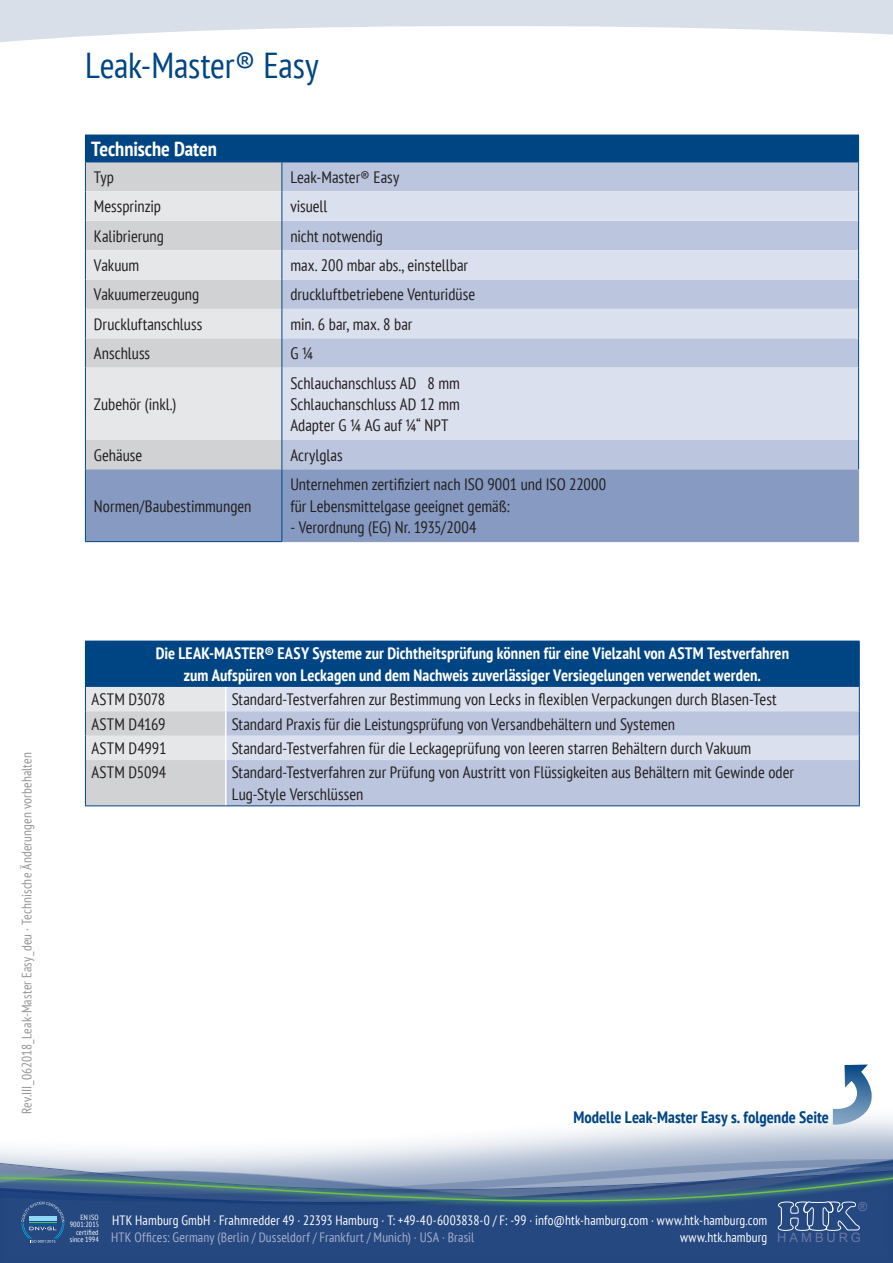
<style>
.page{position:relative;width:893px;height:1263px;background:#fff}
.page>*{position:absolute;margin:0;border:0;box-sizing:border-box;transform-origin:0 0}
.t1{font:condensed 36px "PT Sans";letter-spacing:-.005em;color:#004583}
.t2{font:700 condensed 20.4px "PT Sans";letter-spacing:-.005em;color:#fff}
.t3{font:condensed 16.5px/21.5px "PT Sans";color:#231f20}
.t4{font:700 condensed 16.5px/21.5px "PT Sans";color:#fff;text-align:center}
.t5{font:700 condensed 16.5px "PT Sans";color:#004583}
.t6{font:condensed 13.5px "PT Sans";letter-spacing:.01em;color:#fff}
.t7{font:condensed 13.5px "PT Sans";letter-spacing:.01em;color:#939598}
.t8{font:condensed 13.5px "PT Sans";letter-spacing:.01em;color:#a9afcd}
.t9{font:12.9px "Arial";letter-spacing:.23em;color:#6e79a7}
.t10{font:12.3px "Arial";color:#6e79a7}
.t11{font:condensed 7.5px/7.5px "PT Sans";letter-spacing:.015em;color:#fff;text-align:right}
</style>
<div class="page">
<svg style="left:0;top:1109px;width:893px;height:45px"></svg>
<svg style="left:0;top:0;width:893px;height:42px"></svg>
<svg style="left:0;top:1154px;width:893px;height:14px;background:#bdc8d9"></svg>
<div style="left:0;top:1168px;width:893px;height:95px;background:#71bf44;opacity:.5"></div>
<svg style="left:0;top:1174px;width:893px;height:89px;background:#345786"></svg>
<svg style="left:21px;top:1202px;width:44px;height:41px;background:#386294"></svg>
<div style="left:85px;top:135px;width:774px;height:27px;background:#004583"></div>
<div style="left:86px;top:163px;width:195px;height:306px;background:#d1d2d4"></div>
<div style="left:282px;top:163px;width:576px;height:306px;background:#bbc5dd"></div>
<svg style="left:86px;top:191px;width:195px;height:249px;background:#dedfe1"></svg>
<svg style="left:282px;top:191px;width:576px;height:249px;background:#cfd6e7"></svg>
<div style="left:86px;top:469px;width:772px;height:72px;background:#869ac2"></div>
<hr style="left:282px;top:162px;width:577px;height:1px;background:#004583">
<svg style="left:85px;top:163px;width:1px;height:28px"></svg>
<hr style="left:85px;top:162px;width:197px;height:1px;background:#004583">
<svg style="left:281px;top:162px;width:1px;height:29px"></svg>
<svg style="left:858px;top:162px;width:1px;height:29px"></svg>
<hr style="left:85px;top:191px;width:1px;height:30px;background:#004583">
<svg style="left:85px;top:221px;width:1px;height:58px"></svg>
<hr style="left:85px;top:279px;width:1px;height:30px;background:#004583">
<svg style="left:85px;top:309px;width:1px;height:29px"></svg>
<hr style="left:85px;top:338px;width:1px;height:30px;background:#004583">
<hr style="left:85px;top:368px;width:1px;height:72px;background:#004583">
<hr style="left:281px;top:191px;width:1px;height:30px;background:#004583">
<svg style="left:281px;top:221px;width:1px;height:58px"></svg>
<hr style="left:281px;top:279px;width:1px;height:30px;background:#004583">
<svg style="left:281px;top:309px;width:1px;height:29px"></svg>
<hr style="left:281px;top:338px;width:1px;height:30px;background:#004583">
<hr style="left:281px;top:368px;width:1px;height:72px;background:#004583">
<hr style="left:858px;top:191px;width:1px;height:30px;background:#004583">
<svg style="left:858px;top:221px;width:1px;height:58px"></svg>
<hr style="left:858px;top:279px;width:1px;height:30px;background:#004583">
<svg style="left:858px;top:309px;width:1px;height:29px"></svg>
<hr style="left:858px;top:338px;width:1px;height:30px;background:#004583">
<hr style="left:858px;top:368px;width:1px;height:72px;background:#004583">
<svg style="left:85px;top:440px;width:1px;height:29px"></svg>
<svg style="left:281px;top:440px;width:1px;height:29px"></svg>
<svg style="left:858px;top:440px;width:1px;height:29px"></svg>
<hr style="left:85px;top:469px;width:1px;height:72px;background:#004583">
<hr style="left:85px;top:541px;width:197px;height:1px;background:#004583">
<hr style="left:281px;top:469px;width:1px;height:72px;background:#004583">
<hr style="left:858px;top:469px;width:1px;height:72px;background:#869ac2">
<hr style="left:282px;top:541px;width:577px;height:1px;background:#869ac2">
<svg style="left:833px;top:1064px;width:41px;height:61px"></svg>
<div style="left:85px;top:641px;width:774px;height:46px;background:#004583"></div>
<div style="left:226px;top:687px;width:633px;height:24px;background:#dae0ed"></div>
<svg style="left:226px;top:711px;width:633px;height:94px;background:#c3cce1"></svg>
<hr style="left:859px;top:641px;width:1px;height:46px;background:#004583">
<svg style="left:85px;top:687px;width:140px;height:118px;background:#d6d8db"></svg>
<svg style="left:859px;top:687px;width:1px;height:73px"></svg>
<hr style="left:85px;top:760px;width:1px;height:45px;background:#004583">
<hr style="left:859px;top:760px;width:1px;height:45px;background:#004583">
<hr style="left:85px;top:805px;width:141px;height:1px;background:#004583">
<hr style="left:226px;top:805px;width:634px;height:1px;background:#004583">
<h1 class="t1" style="left:85px;top:42px;width:235px">Leak-Master® Easy</h1>
<p class="t2" style="left:91px;top:135px;width:127px">Technische Daten</p>
<p class="t3" style="left:94px;top:166px;width:22px">Typ</p>
<p class="t3" style="left:290px;top:166px;width:110px">Leak-Master® Easy</p>
<p class="t3" style="left:94px;top:195px;width:69px">Messprinzip</p>
<p class="t3" style="left:290px;top:195px;width:38px">visuell</p>
<p class="t3" style="left:94px;top:225px;width:72px">Kalibrierung</p>
<p class="t3" style="left:290px;top:225px;width:94px">nicht notwendig</p>
<p class="t3" style="left:94px;top:254px;width:47px">Vakuum</p>
<p class="t3" style="left:290px;top:254px;width:179px">max. 200 mbar abs., einstellbar</p>
<p class="t3" style="left:94px;top:283px;width:107px">Vakuumerzeugung</p>
<p class="t3" style="left:290px;top:283px;width:186px">druckluftbetriebene Venturidüse</p>
<p class="t3" style="left:94px;top:313px;width:110px">Druckluftanschluss</p>
<p class="t3" style="left:290px;top:313px;width:124px">min. 6 bar, max. 8 bar</p>
<p class="t3" style="left:94px;top:342px;width:58px">Anschluss</p>
<p class="t3" style="left:290px;top:342px;width:24px">G ¼</p>
<p class="t3" style="left:94px;top:393px;width:84px">Zubehör (inkl.)</p>
<p class="t3" style="left:290px;top:372px;width:171px;text-align:justify">Schlauchanschluss AD 8 mm Schlauchanschluss AD 12 mm Adapter G ¼ AG auf ¼“ NPT</p>
<p class="t3" style="left:94px;top:444px;width:50px">Gehäuse</p>
<p class="t3" style="left:290px;top:444px;width:54px">Acrylglas</p>
<p class="t3" style="left:94px;top:495px;width:159px">Normen/Baubestimmungen</p>
<p class="t3" style="left:290px;top:473px;width:317px">Unternehmen zertifiziert nach ISO 9001 und ISO 22000 für Lebensmittelgase geeignet gemäß:</p>
<p class="t3" style="left:290px;top:516px;width:188px">- Verordnung (EG) Nr. 1935/2004</p>
<p class="t7" style="left:18px;top:1114px;width:363px;rotate:-90deg">Rev.III_062018_Leak-Master Easy_deu · Technische Änderungen vorbehalten</p>
<p class="t4" style="left:156px;top:643px;width:635px">Die LEAK-MASTER® EASY Systeme zur Dichtheitsprüfung können für eine Vielzahl von ASTM Testverfahren zum Aufspüren von Leckagen und dem Nachweis zuverlässiger Versiegelungen verwendet werden.</p>
<p class="t3" style="left:91px;top:688px;width:75px">ASTM D3078</p>
<p class="t3" style="left:232px;top:688px;width:546px">Standard-Testverfahren zur Bestimmung von Lecks in flexiblen Verpackungen durch Blasen-Test</p>
<p class="t3" style="left:91px;top:713px;width:76px">ASTM D4169</p>
<p class="t3" style="left:232px;top:713px;width:445px">Standard Praxis für die Leistungsprüfung von Versandbehältern und Systemen</p>
<p class="t3" style="left:91px;top:737px;width:77px">ASTM D4991</p>
<p class="t3" style="left:232px;top:737px;width:521px">Standard-Testverfahren für die Leckageprüfung von leeren starren Behältern durch Vakuum</p>
<p class="t3" style="left:91px;top:761px;width:76px">ASTM D5094</p>
<p class="t3" style="left:232px;top:761px;width:564px">Standard-Testverfahren zur Prüfung von Austritt von Flüssigkeiten aus Behältern mit Gewinde oder<br>Lug-Style Verschlüssen</p>
<p class="t5" style="left:573px;top:1106px;width:257px">Modelle Leak-Master Easy s. folgende Seite</p>
<p class="t11" style="left:70px;top:1213px;width:31px">EN ISO<br>9001:2015 certified since 1994</p>
<p class="t6" style="left:112px;top:1211px;width:657px">HTK Hamburg GmbH · Frahmredder 49 · 22393 Hamburg · T: +49-40-6003838-0 / F: -99 · info@htk-hamburg.com · www.htk-hamburg.com</p>
<p class="t8" style="left:111px;top:1229px;width:365px">HTK Offices: Germany (Berlin / Dusseldorf / Frankfurt / Munich) · USA · Brasil</p>
<p class="t6" style="left:680px;top:1229px;width:89px">www.htk.hamburg</p>
<p class="t10" style="left:858px;top:1198px;width:11px">®</p>
<p class="t9" style="left:777px;top:1229px;width:85px">HAMBURG</p>
</div>
